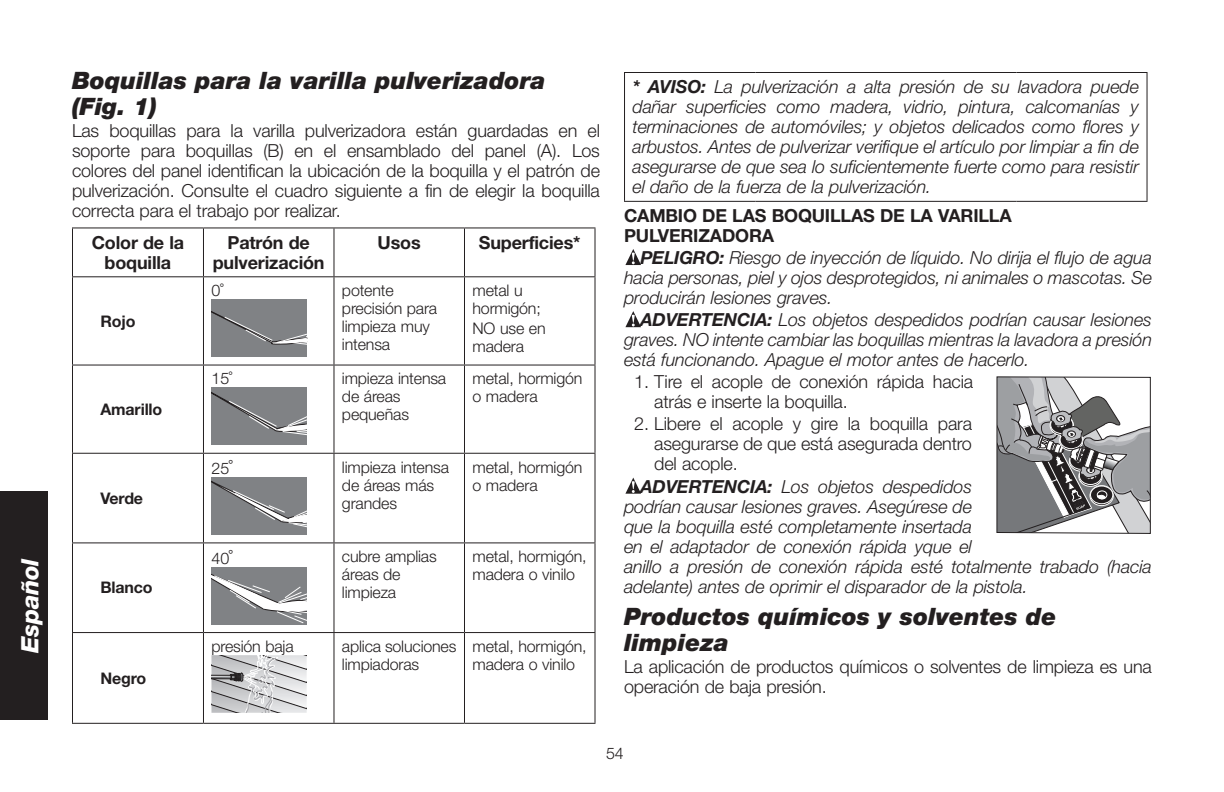
<style>
.page{position:relative;width:1224px;height:792px;background:#fff}
.page>*{position:absolute;margin:0;border:0;box-sizing:border-box;transform-origin:0 0}
.t1{font:italic 900 24px/26px "Helvetica Neue LT Std";color:#231f20}
.t2{font:italic 800 24px "Helvetica Neue LT Std";letter-spacing:-.02em;color:#fff}
.t3{font:italic 300 18px/20px "Helvetica Neue LT Std";letter-spacing:-.01em;color:#231f20;text-align:justify}
.t4{font:300 18px/20px "Helvetica Neue LT Std";letter-spacing:-.01em;color:#231f20;text-align:justify}
.t5{font:700 18px/20px "Helvetica Neue LT Std";letter-spacing:-.01em;color:#231f20;text-align:center}
.t6{font:300 16px/18px "Helvetica Neue LT Std";letter-spacing:-.01em;color:#231f20}
.t7{font:700 16px "Helvetica Neue LT Std";letter-spacing:-.01em;color:#231f20}
.s1{font-size:18px}
.s2{font-weight:700}
</style>
<div class="page">
<div style="left:0;top:492px;width:48px;height:228px;background:#231f20"></div>
<hr style="left:72px;top:227px;width:131px;height:1px;background:#231f20">
<hr style="left:72px;top:228px;width:1px;height:48px;background:#231f20">
<hr style="left:203px;top:227px;width:131px;height:1px;background:#231f20">
<hr style="left:203px;top:228px;width:1px;height:48px;background:#231f20">
<hr style="left:334px;top:227px;width:130px;height:1px;background:#231f20">
<hr style="left:333px;top:228px;width:1px;height:48px;background:#231f20">
<hr style="left:464px;top:227px;width:132px;height:1px;background:#231f20">
<hr style="left:464px;top:228px;width:1px;height:48px;background:#231f20">
<hr style="left:595px;top:228px;width:1px;height:48px;background:#231f20">
<hr style="left:72px;top:276px;width:131px;height:1px;background:#231f20">
<hr style="left:72px;top:277px;width:1px;height:88px;background:#231f20">
<hr style="left:203px;top:276px;width:131px;height:1px;background:#231f20">
<hr style="left:203px;top:277px;width:1px;height:88px;background:#231f20">
<hr style="left:334px;top:276px;width:130px;height:1px;background:#231f20">
<hr style="left:333px;top:277px;width:1px;height:88px;background:#231f20">
<hr style="left:464px;top:276px;width:132px;height:1px;background:#231f20">
<hr style="left:464px;top:277px;width:1px;height:88px;background:#231f20">
<hr style="left:595px;top:277px;width:1px;height:88px;background:#231f20">
<hr style="left:72px;top:365px;width:131px;height:1px;background:#231f20">
<hr style="left:72px;top:366px;width:1px;height:87px;background:#231f20">
<hr style="left:203px;top:365px;width:131px;height:1px;background:#231f20">
<hr style="left:203px;top:366px;width:1px;height:87px;background:#231f20">
<hr style="left:334px;top:365px;width:130px;height:1px;background:#231f20">
<hr style="left:333px;top:366px;width:1px;height:87px;background:#231f20">
<hr style="left:464px;top:365px;width:132px;height:1px;background:#231f20">
<hr style="left:464px;top:366px;width:1px;height:87px;background:#231f20">
<hr style="left:595px;top:366px;width:1px;height:87px;background:#231f20">
<hr style="left:72px;top:453px;width:131px;height:1px;background:#231f20">
<hr style="left:72px;top:454px;width:1px;height:88px;background:#231f20">
<hr style="left:203px;top:453px;width:131px;height:1px;background:#231f20">
<hr style="left:203px;top:454px;width:1px;height:88px;background:#231f20">
<hr style="left:334px;top:453px;width:130px;height:1px;background:#231f20">
<hr style="left:333px;top:454px;width:1px;height:88px;background:#231f20">
<hr style="left:464px;top:453px;width:132px;height:1px;background:#231f20">
<hr style="left:464px;top:454px;width:1px;height:88px;background:#231f20">
<hr style="left:595px;top:454px;width:1px;height:88px;background:#231f20">
<hr style="left:72px;top:542px;width:131px;height:1px;background:#231f20">
<hr style="left:72px;top:543px;width:1px;height:89px;background:#231f20">
<hr style="left:203px;top:542px;width:131px;height:1px;background:#231f20">
<hr style="left:203px;top:543px;width:1px;height:89px;background:#231f20">
<hr style="left:334px;top:542px;width:130px;height:1px;background:#231f20">
<hr style="left:333px;top:543px;width:1px;height:89px;background:#231f20">
<hr style="left:464px;top:542px;width:132px;height:1px;background:#231f20">
<hr style="left:464px;top:543px;width:1px;height:89px;background:#231f20">
<hr style="left:595px;top:543px;width:1px;height:89px;background:#231f20">
<hr style="left:72px;top:632px;width:131px;height:1px;background:#231f20">
<hr style="left:72px;top:633px;width:1px;height:90px;background:#231f20">
<hr style="left:203px;top:632px;width:131px;height:1px;background:#231f20">
<hr style="left:203px;top:633px;width:1px;height:90px;background:#231f20">
<hr style="left:334px;top:632px;width:130px;height:1px;background:#231f20">
<hr style="left:333px;top:633px;width:1px;height:90px;background:#231f20">
<hr style="left:464px;top:632px;width:132px;height:1px;background:#231f20">
<hr style="left:464px;top:633px;width:1px;height:90px;background:#231f20">
<hr style="left:595px;top:633px;width:1px;height:90px;background:#231f20">
<hr style="left:72px;top:723px;width:131px;height:1px;background:#231f20">
<hr style="left:203px;top:723px;width:131px;height:1px;background:#231f20">
<hr style="left:334px;top:723px;width:130px;height:1px;background:#231f20">
<hr style="left:464px;top:723px;width:132px;height:1px;background:#231f20">
<div style="left:211px;top:299px;width:96px;height:58px;background:#808285"></div>
<svg style="left:211px;top:311px;width:96px;height:34px"></svg>
<div style="left:211px;top:388px;width:96px;height:57px;background:#808285"></div>
<svg style="left:211px;top:392px;width:96px;height:44px"></svg>
<div style="left:211px;top:477px;width:96px;height:58px;background:#808285"></div>
<svg style="left:211px;top:480px;width:96px;height:48px"></svg>
<div style="left:211px;top:567px;width:96px;height:58px;background:#808285"></div>
<svg style="left:211px;top:574px;width:96px;height:49px"></svg>
<svg style="left:211px;top:655px;width:96px;height:58px;background:#c5c5c7"></svg>
<hr style="left:624px;top:72px;width:132px;height:1px;background:#231f20">
<hr style="left:624px;top:73px;width:1px;height:128px;background:#231f20">
<hr style="left:756px;top:72px;width:130px;height:1px;background:#231f20">
<hr style="left:886px;top:72px;width:131px;height:1px;background:#231f20">
<hr style="left:1017px;top:72px;width:131px;height:1px;background:#231f20">
<hr style="left:1147px;top:73px;width:1px;height:128px;background:#231f20">
<hr style="left:624px;top:201px;width:132px;height:1px;background:#231f20">
<hr style="left:756px;top:201px;width:130px;height:1px;background:#231f20">
<hr style="left:886px;top:201px;width:131px;height:1px;background:#231f20">
<hr style="left:1017px;top:201px;width:131px;height:1px;background:#231f20">
<svg style="left:625px;top:249px;width:16px;height:16px"></svg>
<svg style="left:625px;top:311px;width:16px;height:16px"></svg>
<svg style="left:996px;top:376px;width:155px;height:158px"></svg>
<svg style="left:625px;top:478px;width:16px;height:16px"></svg>
<h1 class="t2" style="left:16px;top:653px;width:96px;rotate:-90deg">Español</h1>
<h1 class="t1" style="left:72px;top:67px;width:475px">Boquillas para la varilla pulverizadora (Fig. 1)</h1>
<p class="t4" style="left:72px;top:121px;width:530px">Las boquillas para la varilla pulverizadora están guardadas en el soporte para boquillas (B) en el ensamblado del panel (A). Los colores del panel identifican la ubicación de la boquilla y el patrón de pulverización. Consulte el cuadro siguiente a fin de elegir la boquilla correcta para el trabajo por realizar.</p>
<p class="t5" style="left:92px;top:232px;width:94px">Color de la boquilla</p>
<p class="t5" style="left:213px;top:232px;width:113px">Patrón de pulverización</p>
<p class="t5" style="left:378px;top:232px;width:45px">Usos</p>
<p class="t5" style="left:479px;top:232px;width:103px">Superficies*</p>
<p class="t7" style="left:100px;top:311px;width:37px">Rojo</p>
<p class="t7" style="left:101px;top:399px;width:63px">Amarillo</p>
<p class="t7" style="left:101px;top:488px;width:44px">Verde</p>
<p class="t7" style="left:101px;top:578px;width:54px">Blanco</p>
<p class="t7" style="left:101px;top:668px;width:47px">Negro</p>
<p class="t6" style="left:211px;top:281px;width:13px">0˚</p>
<p class="t6" style="left:342px;top:281px;width:97px">potente precisión para limpieza muy intensa</p>
<p class="t6" style="left:473px;top:281px;width:70px">metal u hormigón;</p>
<p class="t6" style="left:473px;top:319px;width:75px">NO use en madera</p>
<p class="t6" style="left:211px;top:369px;width:22px">15˚</p>
<p class="t6" style="left:342px;top:369px;width:106px">impieza intensa de áreas pequeñas</p>
<p class="t6" style="left:473px;top:369px;width:111px">metal, hormigón o madera</p>
<p class="t6" style="left:211px;top:459px;width:23px">25<span class="s1">˚</span></p>
<p class="t6" style="left:342px;top:458px;width:109px">limpieza intensa de áreas más grandes</p>
<p class="t6" style="left:473px;top:458px;width:111px">metal, hormigón o madera</p>
<p class="t6" style="left:211px;top:549px;width:23px">40<span class="s1">˚</span></p>
<p class="t6" style="left:342px;top:547px;width:96px">cubre amplias áreas de limpieza</p>
<p class="t6" style="left:473px;top:547px;width:116px">metal, hormigón, madera o vinilo</p>
<p class="t6" style="left:211px;top:637px;width:84px">presión baja</p>
<p class="t6" style="left:342px;top:637px;width:116px">aplica soluciones limpiadoras</p>
<p class="t6" style="left:473px;top:637px;width:116px">metal, hormigón, madera o vinilo</p>
<p class="t3" style="left:633px;top:77px;width:508px"><span class="s2">* AVISO:</span> La pulverización a alta presión de su lavadora puede dañar superficies como madera, vidrio, pintura, calcomanías y terminaciones de automóviles; y objetos delicados como flores y arbustos. Antes de pulverizar verifique el artículo por limpiar a fin de asegurarse de que sea lo suficientemente fuerte como para resistir el daño de la fuerza de la pulverización.</p>
<p class="t5" style="left:624px;top:205px;width:389px;text-align:left">CAMBIO DE LAS BOQUILLAS DE LA VARILLA<br>PULVERIZADORA</p>
<p class="t3" style="left:624px;top:247px;width:530px;text-indent:16px"><span class="s2">PELIGRO:</span> Riesgo de inyección de líquido. No dirija el flujo de agua hacia personas, piel y ojos desprotegidos, ni animales o mascotas. Se producirán lesiones graves.</p>
<p class="t3" style="left:624px;top:310px;width:530px;text-indent:16px"><span class="s2">ADVERTENCIA:</span> Los objetos despedidos podrían causar lesiones graves. NO intente cambiar las boquillas mientras la lavadora a presión está funcionando. Apague el motor antes de hacerlo.</p>
<p class="t4" style="left:654px;top:372px;width:320px;text-indent:-20px">1. Tire el acople de conexión rápida hacia atrás e inserte la boquilla.</p>
<p class="t4" style="left:654px;top:414px;width:319px;text-indent:-20px">2. Libere el acople y gire la boquilla para asegurarse de que está asegurada dentro del acople.</p>
<p class="t3" style="left:624px;top:476px;width:529px;text-align:left;text-indent:16px"><span class="s2">ADVERTENCIA:</span> Los objetos despedidos<br>podrían causar lesiones graves. Asegúrese de<br>que la boquilla esté completamente insertada<br>en el adaptador de conexión rápida yque el<br>anillo a presión de conexión rápida esté totalmente trabado (hacia adelante) antes de oprimir el disparador de la pistola.</p>
<h1 class="t1" style="left:624px;top:603px;width:434px">Productos químicos y solventes de limpieza</h1>
<p class="t4" style="left:624px;top:656px;width:529px">La aplicación de productos químicos o solventes de limpieza es una operación de baja presión.</p>
<p class="t6" style="left:606px;top:744px;width:19px">54</p>
</div>
